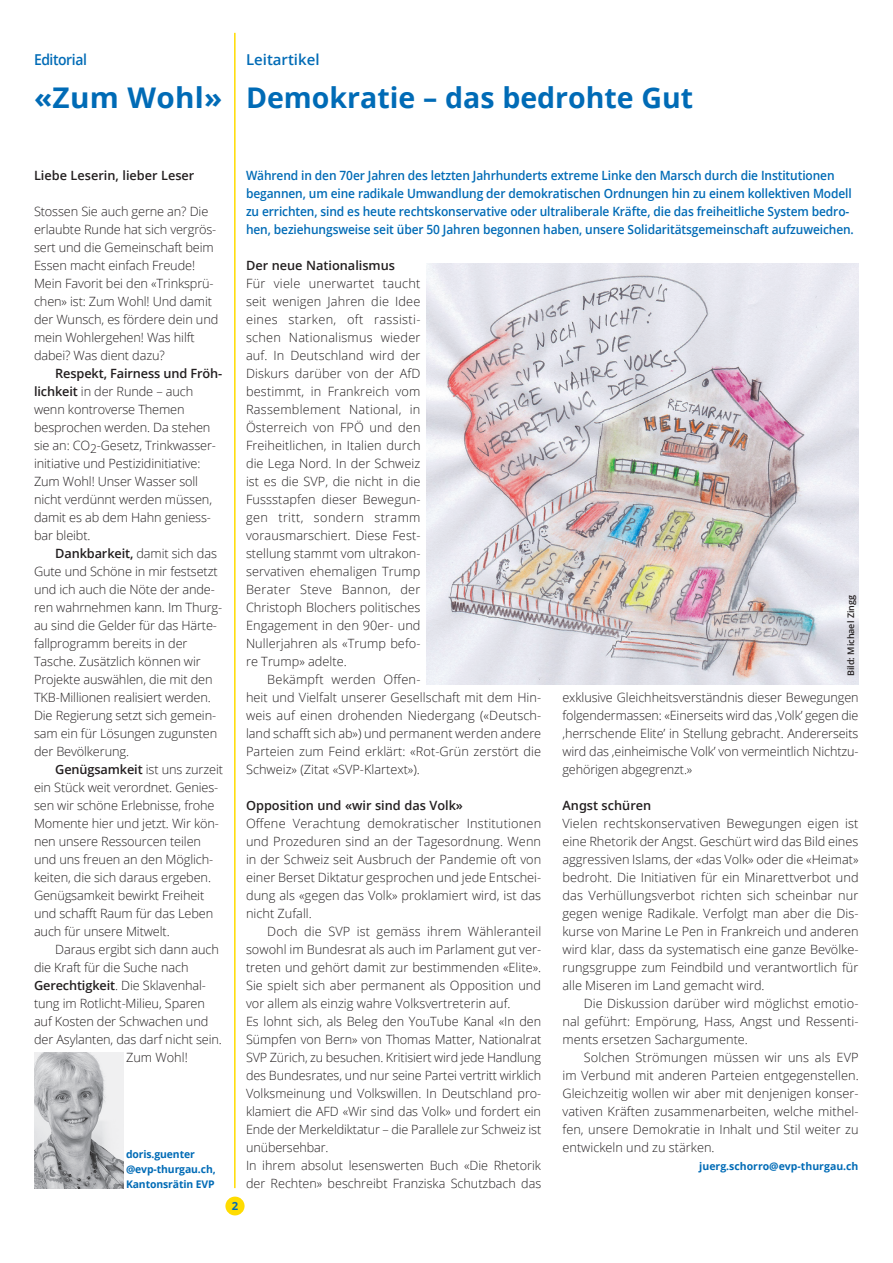
<style>
.page{position:relative;width:893px;height:1263px;background:#fff}
.page>*{position:absolute;margin:0;border:0;box-sizing:border-box;transform-origin:0 0}
.t1{font:700 28.5px "Open Sans";color:#006bb6}
.t2{font:700 28.5px "Open Sans";color:#006bb6;scale:1.04 1}
.t3{font:600 15px "Open Sans";color:#006bb6}
.t4{font:600 15px "Open Sans";letter-spacing:-.03em;color:#006bb6;scale:.93 1}
.t5{font:300 12.75px/18px "Open Sans";letter-spacing:-.01em;color:#231f20}
.t6{font:600 12.75px/18px "Open Sans";letter-spacing:-.01em;color:#006bb6;scale:.94 1}
.t7{font:600 12.75px "Open Sans";color:#231f20}
.t8{font:700 11.25px "Open Sans";color:#006bb6}
.t9{font:700 10.5px/15px "Open Sans";letter-spacing:-.01em;color:#006bb6}
.t10{font:600 9px "Open Sans";color:#231f20}
.s1{font-weight:600}
</style>
<div class="page">
<hr style="left:234px;top:33px;width:2px;height:1155px;background:#ffdc01">
<div style="left:225px;top:1196px;width:20px;height:19px;background:#ffdc01;border-radius:50%"></div>
<img style="left:34px;top:1052px;width:89px;height:136px">
<img style="left:427px;top:263px;width:432px;height:422px">
<p class="t4" style="left:34px;top:50px;width:58px">Editorial</p>
<h1 class="t2" style="left:34px;top:78px;width:183px">«Zum Wohl»</h1>
<p class="t3" style="left:246px;top:50px;width:75px">Leitartikel</p>
<h1 class="t1" style="left:246px;top:78px;width:449px">Demokratie – das bedrohte Gut</h1>
<p class="t7" style="left:34px;top:167px;width:162px">Liebe Leserin, lieber Leser</p>
<p class="t5" style="left:34px;top:202px;width:186px">Stossen Sie auch gerne an? Die erlaubte Runde hat sich vergrös&shy;sert und die Gemeinschaft beim<br>Essen macht einfach Freude!<br>Mein Favorit bei den «Trinksprü&shy;chen» ist: Zum Wohl! Und damit der Wunsch, es fördere dein und mein Wohlergehen! Was hilft dabei? Was dient dazu?</p>
<p class="t5" style="left:34px;top:364px;width:190px;text-indent:21px"><span class="s1">Respekt, Fairness und Fröh&shy;lichkeit</span> in der Runde – auch wenn kontroverse Themen besprochen werden. Da stehen sie an: CO<sub>2</sub>-Gesetz, Trinkwasser&shy;initiative und Pestizidinitiative:<br>Zum Wohl! Unser Wasser soll nicht verdünnt werden müssen, damit es ab dem Hahn geniess&shy;bar bleibt.</p>
<p class="t5" style="left:34px;top:544px;width:190px;text-indent:21px"><span class="s1">Dankbarkeit,</span> damit sich das<br>Gute und Schöne in mir festsetzt und ich auch die Nöte der ande&shy;ren wahrnehmen kann. Im Thurg&shy;au sind die Gelder für das Härte&shy;fallprogramm bereits in der<br>Tasche. Zusätzlich können wir<br>Projekte auswählen, die mit den<br>TKB-Millionen realisiert werden.<br>Die Regierung setzt sich gemein&shy;sam ein für Lösungen zugunsten der Bevölkerung.</p>
<p class="t5" style="left:34px;top:760px;width:191px;text-indent:21px"><span class="s1">Genügsamkeit</span> ist uns zurzeit ein Stück weit verordnet. Genies&shy;sen wir schöne Erlebnisse, frohe<br>Momente hier und jetzt. Wir kön&shy;nen unsere Ressourcen teilen und uns freuen an den Möglich&shy;keiten, die sich daraus ergeben.<br>Genügsamkeit bewirkt Freiheit und schafft Raum für das Leben auch für unsere Mitwelt.</p>
<p class="t5" style="left:55px;top:940px;width:165px">Daraus ergibt sich dann auch</p>
<p class="t5" style="left:34px;top:958px;width:156px">die Kraft für die Suche nach</p>
<p class="t5" style="left:34px;top:976px;width:173px"><span class="s1">Gerechtigkeit</span>. Die Sklavenhal-</p>
<p class="t5" style="left:34px;top:994px;width:172px">tung im Rotlicht-Milieu, Sparen</p>
<p class="t5" style="left:34px;top:1012px;width:176px">auf Kosten der Schwachen und</p>
<p class="t5" style="left:34px;top:1030px;width:189px">der Asylanten, das darf nicht sein.</p>
<p class="t5" style="left:126px;top:1048px;width:63px">Zum Wohl!</p>
<p class="t9" style="left:126px;top:1146px;width:91px">doris.guenter @evp-thurgau.ch,<br>Kantonsrätin EVP</p>
<p class="t8" style="left:232px;top:1198px;width:8px">2</p>
<p class="t6" style="left:246px;top:166px;width:648px">Während in den 70er Jahren des letzten Jahrhunderts extreme Linke den Marsch durch die Institutionen begannen, um eine radikale Umwandlung der demokratischen Ordnungen hin zu einem kollektiven Modell zu errichten, sind es heute rechtskonservative oder ultraliberale Kräfte, die das freiheitliche System bedro&shy;hen, beziehungsweise seit über 50 Jahren begonnen haben, unsere Solidaritätsgemeinschaft aufzuweichen.</p>
<p class="t7" style="left:246px;top:257px;width:151px">Der neue Nationalismus</p>
<p class="t5" style="left:246px;top:274px;width:176px;text-align:justify">Für viele unerwartet taucht seit wenigen Jahren die Idee eines starken, oft rassisti&shy;schen Nationalismus wieder auf. In Deutschland wird der Diskurs darüber von der AfD bestimmt, in Frankreich vom Rassemblement National, in Österreich von FPÖ und den Freiheitlichen, in Italien durch die Lega Nord. In der Schweiz ist es die SVP, die nicht in die Fussstapfen dieser Bewegun&shy;gen tritt, sondern stramm vorausmarschiert. Diese Fest&shy;stellung stammt vom ultrakon&shy;servativen ehemaligen Trump Berater Steve Bannon, der Christoph Blochers politisches Engagement in den 90er- und Nullerjahren als «Trump befo&shy;re Trump» adelte.</p>
<p class="t5" style="left:246px;top:670px;width:297px;text-indent:21px">Bekämpft werden Offen-<br>heit und Vielfalt unserer Gesellschaft mit dem Hin&shy;weis auf einen drohenden Niedergang («Deutsch&shy;land schafft sich ab») und permanent werden andere Parteien zum Feind erklärt: «Rot-Grün zerstört die Schweiz» (Zitat «SVP-Klartext»).</p>
<p class="t7" style="left:246px;top:797px;width:219px">Opposition und «wir sind das Volk»</p>
<p class="t5" style="left:246px;top:814px;width:297px;text-align:justify">Offene Verachtung demokratischer Institutionen und Prozeduren sind an der Tagesordnung. Wenn in der Schweiz seit Ausbruch der Pandemie oft von einer Berset Diktatur gesprochen und jede Entschei&shy;dung als «gegen das Volk» proklamiert wird, ist das nicht Zufall.</p>
<p class="t5" style="left:246px;top:922px;width:297px;text-indent:21px">Doch die SVP ist gemäss ihrem Wähleranteil sowohl im Bundesrat als auch im Parlament gut ver&shy;treten und gehört damit zur bestimmenden «Elite».<br>Sie spielt sich aber permanent als Opposition und vor allem als einzig wahre Volksvertreterin auf.<br>Es lohnt sich, als Beleg den YouTube Kanal «In den Sümpfen von Bern» von Thomas Matter, Nationalrat SVP Zürich, zu besuchen. Kritisiert wird jede Handlung des Bundesrates, und nur seine Partei vertritt wirklich Volksmeinung und Volkswillen. In Deutschland pro&shy;klamiert die AFD «Wir sind das Volk» und fordert ein Ende der Merkeldiktatur – die Parallele zur Schweiz ist unübersehbar.<br>In ihrem absolut lesenswerten Buch «Die Rhetorik der Rechten» beschreibt Franziska Schutzbach das</p>
<p class="t10" style="left:845px;top:676px;width:83px;rotate:-90deg">Bild: Michael Zingg</p>
<p class="t5" style="left:562px;top:688px;width:298px;text-align:justify">exklusive Gleichheitsverständnis dieser Bewegungen folgendermassen: «Einerseits wird das ,Volk’ gegen die ,herrschende Elite’ in Stellung gebracht. Andererseits wird das ,einheimische Volk’ von vermeintlich Nichtzu&shy;gehörigen abgegrenzt.»</p>
<p class="t7" style="left:562px;top:797px;width:90px">Angst schüren</p>
<p class="t5" style="left:562px;top:814px;width:298px;text-align:justify">Vielen rechtskonservativen Bewegungen eigen ist eine Rhetorik der Angst. Geschürt wird das Bild eines aggressiven Islams, der «das Volk» oder die «Heimat» bedroht. Die Initiativen für ein Minarettverbot und das Verhüllungsverbot richten sich scheinbar nur gegen wenige Radikale. Verfolgt man aber die Dis&shy;kurse von Marine Le Pen in Frankreich und anderen wird klar, dass da systematisch eine ganze Bevölke&shy;rungsgruppe zum Feindbild und verantwortlich für alle Miseren im Land gemacht wird.</p>
<p class="t5" style="left:562px;top:994px;width:298px;text-align:justify;text-indent:21px">Die Diskussion darüber wird möglichst emotio&shy;nal geführt: Empörung, Hass, Angst und Ressenti&shy;ments ersetzen Sachargumente.</p>
<p class="t5" style="left:562px;top:1048px;width:298px;text-align:justify;text-indent:21px">Solchen Strömungen müssen wir uns als EVP im Verbund mit anderen Parteien entgegenstellen.<br>Gleichzeitig wollen wir aber mit denjenigen konser&shy;vativen Kräften zusammenarbeiten, welche mithel&shy;fen, unsere Demokratie in Inhalt und Stil weiter zu entwickeln und zu stärken.</p>
<p class="t9" style="left:699px;top:1158px;width:161px">juerg.schorro@evp-thurgau.ch</p>
</div>
